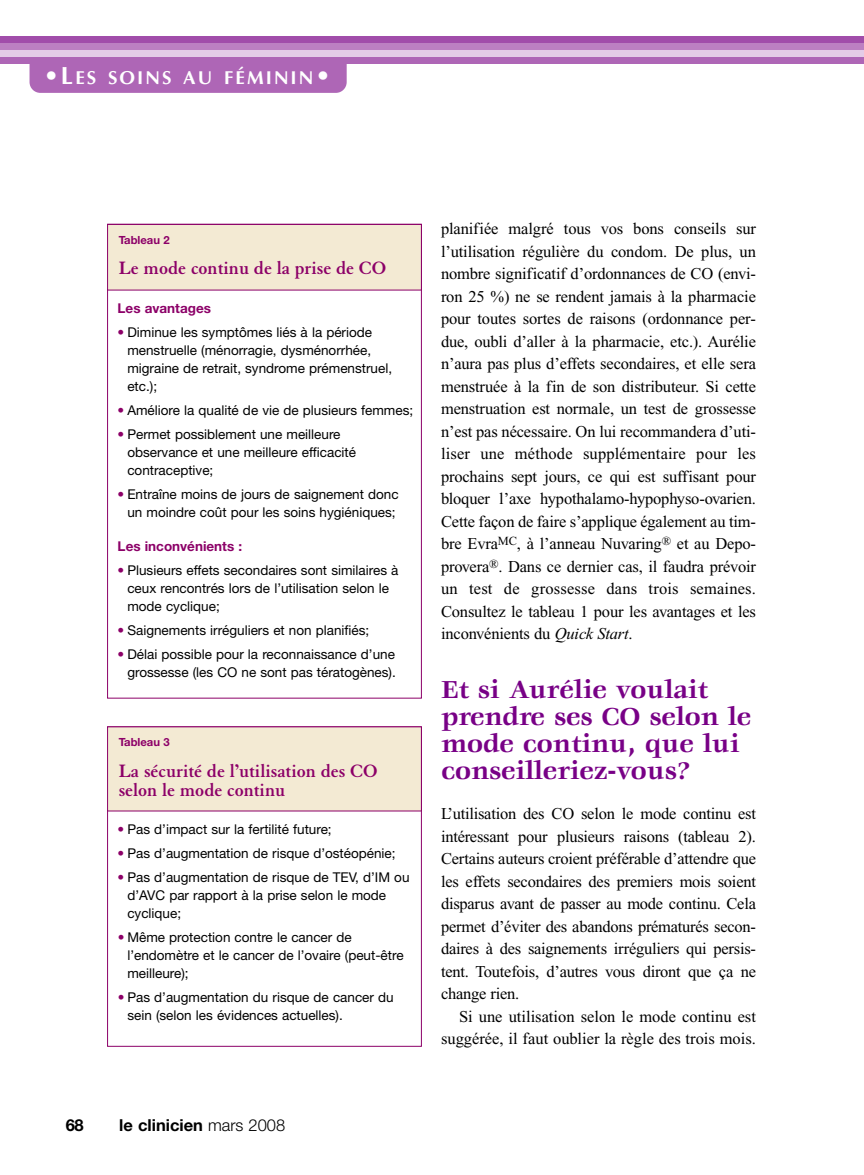
<style>
.page{position:relative;width:864px;height:1175px;background:#fff}
.page>*{position:absolute;margin:0;border:0;box-sizing:border-box;transform-origin:0 0}
.t1{font:700 27px/27px "Veljovic";color:#780086}
.t2{font:700 19.5px/19.5px "Granjon";color:#8c0068}
.t3{font:700 18.75px "Optima";letter-spacing:.11em;color:#fff}
.t4{font:16.5px/22.5px "Times New Roman";letter-spacing:-.01em;color:#000;text-align:justify}
.t5{font:700 16.5px "Helvetica Neue";color:#000}
.t6{font:13.5px/18px "Helvetica Neue";color:#000}
.t7{font:700 13.5px "Helvetica Neue";color:#8c0068}
.t8{font:700 11.25px "Helvetica Neue";color:#8c0068}
.s1{font-size:24.9px}
.s2{color:#8c0068}
.s3{font-weight:300}
.s4{font-style:italic}
</style>
<div class="page">
<div style="left:30px;top:44px;width:317px;height:49px;background:#ae66b6;border-radius:11px"></div>
<div style="left:0;top:57px;width:864px;height:7px;background:#ae66b6"></div>
<div style="left:0;top:50px;width:864px;height:7px;background:#e4cce7"></div>
<div style="left:0;top:43px;width:864px;height:7px;background:#bc80c2"></div>
<div style="left:0;top:36px;width:864px;height:7px;background:#a14daa"></div>
<div style="left:108px;top:225px;width:313px;height:65px;background:#f3ead3"></div>
<div style="left:107px;top:224px;width:315px;height:66px;border:1px solid #8c0068"></div>
<div style="left:108px;top:727px;width:313px;height:83px;background:#f3ead3"></div>
<div style="left:107px;top:726px;width:315px;height:85px;border:1px solid #8c0068"></div>
<p class="t3" style="left:44px;top:66px;width:288px"><span class="s1">•L</span>ES SOINS AU FÉMININ<span class="s1">•</span></p>
<p class="t8" style="left:119px;top:236px;width:53px">Tableau 2</p>
<p class="t2" style="left:119px;top:260px;width:269px">Le mode continu de la prise de CO</p>
<p class="t7" style="left:118px;top:303px;width:95px">Les avantages</p>
<p class="t6" style="left:127px;top:324px;width:266px;text-indent:-10px"><span class="s2">•</span> Diminue les symptômes liés à la période menstruelle (ménorragie, dysménorrhée, migraine de retrait, syndrome prémenstruel, etc.);</p>
<p class="t6" style="left:118px;top:402px;width:297px"><span class="s2">•</span> Améliore la qualité de vie de plusieurs femmes;</p>
<p class="t6" style="left:127px;top:426px;width:230px;text-indent:-10px"><span class="s2">•</span> Permet possiblement une meilleure observance et une meilleure efficacité contraceptive;</p>
<p class="t6" style="left:118px;top:486px;width:282px;text-align:center"><span class="s2">•</span> Entraîne moins de jours de saignement donc un moindre coût pour les soins hygiéniques;</p>
<p class="t7" style="left:118px;top:541px;width:126px">Les inconvénients :</p>
<p class="t6" style="left:127px;top:563px;width:273px;text-indent:-10px"><span class="s2">•</span> Plusieurs effets secondaires sont similaires à ceux rencontrés lors de l’utilisation selon le mode cyclique;</p>
<p class="t6" style="left:118px;top:623px;width:253px"><span class="s2">•</span> Saignements irréguliers et non planifiés;</p>
<p class="t6" style="left:118px;top:647px;width:280px;text-align:right"><span class="s2">•</span> Délai possible pour la reconnaissance d’une grossesse (les CO ne sont pas tératogènes).</p>
<p class="t8" style="left:119px;top:738px;width:53px">Tableau 3</p>
<p class="t2" style="left:119px;top:762px;width:260px">La sécurité de l’utilisation des CO selon le mode continu</p>
<p class="t6" style="left:118px;top:821px;width:216px"><span class="s2">•</span> Pas d’impact sur la fertilité future;</p>
<p class="t6" style="left:118px;top:845px;width:279px"><span class="s2">•</span> Pas d’augmentation de risque d’ostéopénie;</p>
<p class="t6" style="left:127px;top:869px;width:284px;text-indent:-10px"><span class="s2">•</span> Pas d’augmentation de risque de TEV, d’IM ou d’AVC par rapport à la prise selon le mode cyclique;</p>
<p class="t6" style="left:127px;top:929px;width:278px;text-indent:-10px"><span class="s2">•</span> Même protection contre le cancer de l’endomètre et le cancer de l’ovaire (peut-être meilleure);</p>
<p class="t6" style="left:127px;top:989px;width:268px;text-indent:-10px"><span class="s2">•</span> Pas d’augmentation du risque de cancer du sein (selon les évidences actuelles).</p>
<p class="t5" style="left:66px;top:1119px;width:19px">68</p>
<p class="t5" style="left:119px;top:1119px;width:167px">le clinicien <span class="s3">mars 2008</span></p>
<p class="t4" style="left:441px;top:219px;width:317px">planifiée malgré tous vos bons conseils sur l’utilisation régulière du condom. De plus, un nombre significatif d’ordonnances de CO (envi&shy;ron 25 %) ne se rendent jamais à la pharmacie pour toutes sortes de raisons (ordonnance per&shy;due, oubli d’aller à la pharmacie, etc.). Aurélie n’aura pas plus d’effets secondaires, et elle sera menstruée à la fin de son distributeur. Si cette menstruation est normale, un test de grossesse n’est pas nécessaire. On lui recommandera d’uti&shy;liser une méthode supplémentaire pour les prochains sept jours, ce qui est suffisant pour bloquer l’axe hypothalamo-hypophyso-ovarien.<br>Cette façon de faire s’applique également au tim&shy;bre Evra<sup>MC</sup>, à l’anneau Nuvaring<sup>®</sup> et au Depo&shy;provera<sup>®</sup>. Dans ce dernier cas, il faudra prévoir un test de grossesse dans trois semaines.<br>Consultez le tableau 1 pour les avantages et les inconvénients du <span class="s4">Quick Start</span>.</p>
<h1 class="t1" style="left:441px;top:678px;width:312px">Et si Aurélie voulait prendre ses CO selon le mode continu, que lui conseilleriez-vous?</h1>
<p class="t4" style="left:441px;top:804px;width:317px">L’utilisation des CO selon le mode continu est intéressant pour plusieurs raisons (tableau 2).<br>Certains auteurs croient préférable d’attendre que les effets secondaires des premiers mois soient disparus avant de passer au mode continu. Cela permet d’éviter des abandons prématurés secon&shy;daires à des saignements irréguliers qui persis&shy;tent. Toutefois, d’autres vous diront que ça ne change rien.</p>
<p class="t4" style="left:441px;top:1006px;width:316px;text-align:right">Si une utilisation selon le mode continu est suggérée, il faut oublier la règle des trois mois.</p>
</div>
